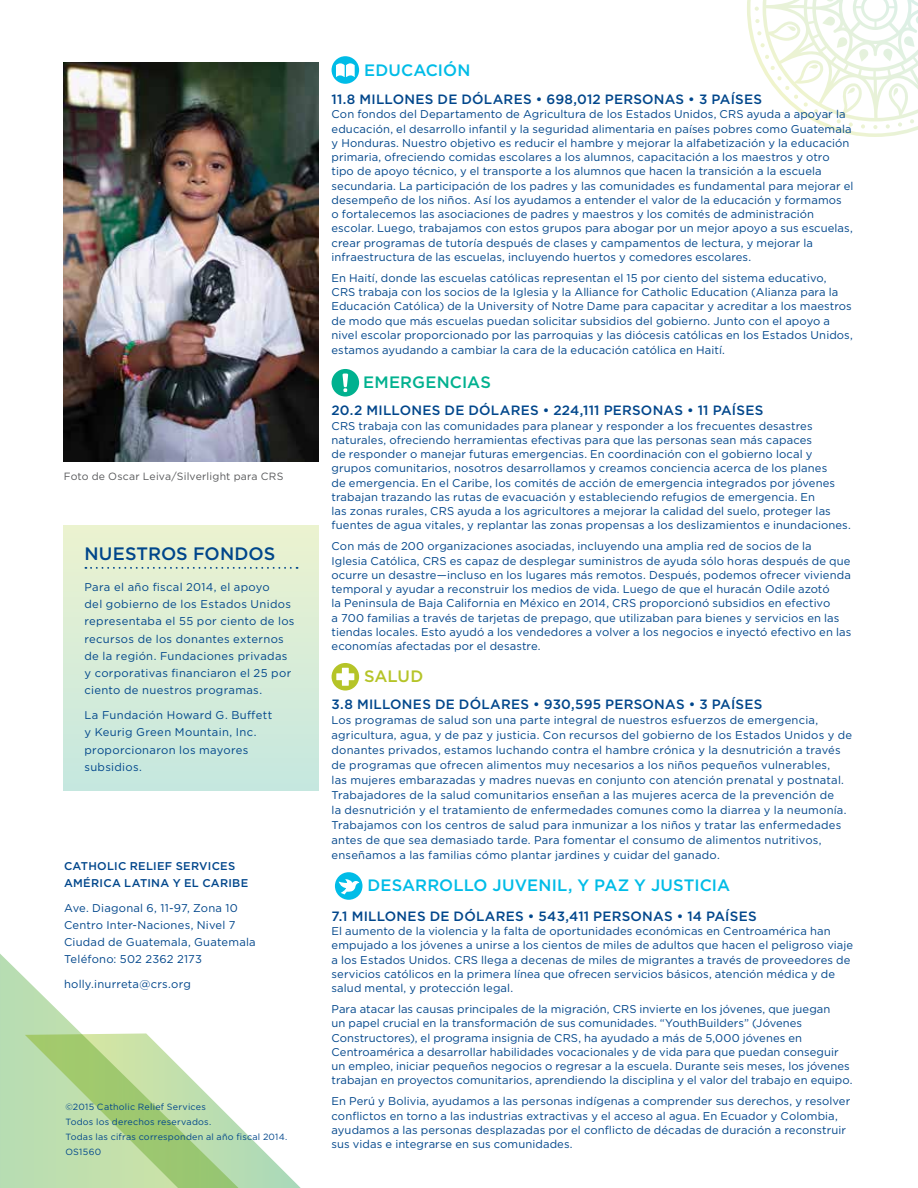
<style>
.page{position:relative;width:918px;height:1188px;background:#fff}
.page>*{position:absolute;margin:0;border:0;box-sizing:border-box;transform-origin:0 0}
.t1{font:500 18px "Gotham";color:#00468b}
.t2{font:500 16.5px "Gotham";letter-spacing:.01em;color:#00bce7}
.t3{font:500 16.5px "Gotham";letter-spacing:.01em;color:#00b18f}
.t4{font:500 16.5px "Gotham";color:#b5c428}
.t5{font:500 13.5px "Gotham";letter-spacing:.02em;color:#00468b}
.t6{font:11.25px/14.2px "Gotham";letter-spacing:.01em;color:#00468b}
.t7{font:11.25px/17.2px "Gotham";letter-spacing:.03em;color:#00468b}
.t8{font:500 11.25px/17.2px "Gotham";letter-spacing:.025em;color:#00468b}
.t9{font:10.5px "Gotham";letter-spacing:.015em;color:#58595b}
.t10{font:9px/15px "Gotham";letter-spacing:.025em;color:#00468b}
</style>
<div class="page">
<div style="left:64px;top:526px;width:255px;height:264px;background:linear-gradient(to bottom,#ecf2cf,#c5e7df)"></div>
<svg style="left:747px;top:0;width:171px;height:137px"></svg>
<svg style="left:332px;top:56px;width:27px;height:28px"></svg>
<svg style="left:332px;top:369px;width:27px;height:28px"></svg>
<svg style="left:332px;top:663px;width:27px;height:28px"></svg>
<svg style="left:335px;top:872px;width:27px;height:28px"></svg>
<svg style="left:85px;top:567px;width:213px;height:2px"></svg>
<img style="left:64px;top:63px;width:255px;height:398px">
<svg style="left:0;top:954px;width:81px;height:234px"></svg>
<svg style="left:25px;top:1033px;width:276px;height:155px"></svg>
<p class="t9" style="left:64px;top:469px;width:221px">Foto de Oscar Leiva/Silverlight para CRS</p>
<h1 class="t1" style="left:85px;top:542px;width:192px">NUESTROS FONDOS</h1>
<p class="t7" style="left:85px;top:578px;width:211px">Para el año fiscal 2014, el apoyo<br>del gobierno de los Estados Unidos representaba el 55 por ciento de los recursos de los donantes externos de la región. Fundaciones privadas y corporativas financiaron el 25 por ciento de nuestros programas.</p>
<p class="t7" style="left:85px;top:706px;width:189px">La Fundación Howard G. Buffett y Keurig Green Mountain, Inc. proporcionaron los mayores subsidios.</p>
<p class="t8" style="left:64px;top:857px;width:186px">CATHOLIC RELIEF SERVICES<br>AMÉRICA LATINA Y EL CARIBE</p>
<p class="t6" style="left:64px;top:899px;width:193px;line-height:17.2px">Ave. Diagonal 6, 11-97, Zona 10<br>Centro Inter-Naciones, Nivel 7<br>Ciudad de Guatemala, Guatemala<br>Teléfono: 502 2362 2173</p>
<p class="t6" style="left:64px;top:977px;width:128px">holly.inurreta@crs.org</p>
<p class="t10" style="left:65px;top:1099px;width:224px">©2015 Catholic Relief Services<br>Todos los derechos reservados.<br>Todas las cifras corresponden al año fiscal 2014.<br>OS1560</p>
<h2 class="t2" style="left:364px;top:60px;width:108px">EDUCACIÓN</h2>
<p class="t5" style="left:332px;top:90px;width:432px">11.8 MILLONES DE DÓLARES • 698,012 PERSONAS • 3 PAÍSES</p>
<p class="t6" style="left:332px;top:107px;width:523px">Con fondos del Departamento de Agricultura de los Estados Unidos, CRS ayuda a apoyar la educación, el desarrollo infantil y la seguridad alimentaria en países pobres como Guatemala y Honduras. Nuestro objetivo es reducir el hambre y mejorar la alfabetización y la educación primaria, ofreciendo comidas escolares a los alumnos, capacitación a los maestros y otro tipo de apoyo técnico, y el transporte a los alumnos que hacen la transición a la escuela secundaria. La participación de los padres y las comunidades es fundamental para mejorar el desempeño de los niños. Así los ayudamos a entender el valor de la educación y formamos<br>o fortalecemos las asociaciones de padres y maestros y los comités de administración escolar. Luego, trabajamos con estos grupos para abogar por un mejor apoyo a sus escuelas, crear programas de tutoría después de clases y campamentos de lectura, y mejorar la infraestructura de las escuelas, incluyendo huertos y comedores escolares.</p>
<p class="t6" style="left:332px;top:270px;width:523px">En Haití, donde las escuelas católicas representan el 15 por ciento del sistema educativo, CRS trabaja con los socios de la Iglesia y la Alliance for Catholic Education (Alianza para la Educación Católica) de la University of Notre Dame para capacitar y acreditar a los maestros de modo que más escuelas puedan solicitar subsidios del gobierno. Junto con el apoyo a nivel escolar proporcionado por las parroquias y las diócesis católicas en los Estados Unidos, estamos ayudando a cambiar la cara de la educación católica en Haití.</p>
<h2 class="t3" style="left:363px;top:371px;width:129px">EMERGENCIAS</h2>
<p class="t5" style="left:332px;top:402px;width:433px">20.2 MILLONES DE DÓLARES • 224,111 PERSONAS • 11 PAÍSES</p>
<p class="t6" style="left:332px;top:418px;width:521px">CRS trabaja con las comunidades para planear y responder a los frecuentes desastres naturales, ofreciendo herramientas efectivas para que las personas sean más capaces<br>de responder o manejar futuras emergencias. En coordinación con el gobierno local y grupos comunitarios, nosotros desarrollamos y creamos conciencia acerca de los planes<br>de emergencia. En el Caribe, los comités de acción de emergencia integrados por jóvenes trabajan trazando las rutas de evacuación y estableciendo refugios de emergencia. En<br>las zonas rurales, CRS ayuda a los agricultores a mejorar la calidad del suelo, proteger las fuentes de agua vitales, y replantar las zonas propensas a los deslizamientos e inundaciones.</p>
<p class="t6" style="left:332px;top:539px;width:521px">Con más de 200 organizaciones asociadas, incluyendo una amplia red de socios de la<br>Iglesia Católica, CRS es capaz de desplegar suministros de ayuda sólo horas después de que ocurre un desastre—incluso en los lugares más remotos. Después, podemos ofrecer vivienda temporal y ayudar a reconstruir los medios de vida. Luego de que el huracán Odile azotó<br>la Peninsula de Baja California en México en 2014, CRS proporcionó subsidios en efectivo<br>a 700 familias a través de tarjetas de prepago, que utilizaban para bienes y servicios en las tiendas locales. Esto ayudó a los vendedores a volver a los negocios e inyectó efectivo en las economías afectadas por el desastre.</p>
<h2 class="t4" style="left:364px;top:665px;width:61px">SALUD</h2>
<p class="t5" style="left:332px;top:696px;width:432px">3.8 MILLONES DE DÓLARES • 930,595 PERSONAS • 3 PAÍSES</p>
<p class="t6" style="left:332px;top:713px;width:522px;line-height:15px">Los programas de salud son una parte integral de nuestros esfuerzos de emergencia, agricultura, agua, y de paz y justicia. Con recursos del gobierno de los Estados Unidos y de donantes privados, estamos luchando contra el hambre crónica y la desnutrición a través de programas que ofrecen alimentos muy necesarios a los niños pequeños vulnerables,<br>las mujeres embarazadas y madres nuevas en conjunto con atención prenatal y postnatal.<br>Trabajadores de la salud comunitarios enseñan a las mujeres acerca de la prevención de<br>la desnutrición y el tratamiento de enfermedades comunes como la diarrea y la neumonía.<br>Trabajamos con los centros de salud para inmunizar a los niños y tratar las enfermedades antes de que sea demasiado tarde. Para fomentar el consumo de alimentos nutritivos, enseñamos a las familias cómo plantar jardines y cuidar del ganado.</p>
<h2 class="t2" style="left:367px;top:874px;width:364px">DESARROLLO JUVENIL, Y PAZ Y JUSTICIA</h2>
<p class="t5" style="left:332px;top:907px;width:427px">7.1 MILLONES DE DÓLARES • 543,411 PERSONAS • 14 PAÍSES</p>
<p class="t6" style="left:332px;top:924px;width:523px">El aumento de la violencia y la falta de oportunidades económicas en Centroamérica han empujado a los jóvenes a unirse a los cientos de miles de adultos que hacen el peligroso viaje a los Estados Unidos. CRS llega a decenas de miles de migrantes a través de proveedores de servicios católicos en la primera línea que ofrecen servicios básicos, atención médica y de salud mental, y protección legal.</p>
<p class="t6" style="left:332px;top:1002px;width:522px">Para atacar las causas principales de la migración, CRS invierte en los jóvenes, que juegan<br>un papel crucial en la transformación de sus comunidades. “YouthBuilders” (Jóvenes Constructores), el programa insignia de CRS, ha ayudado a más de 5,000 jóvenes en Centroamérica a desarrollar habilidades vocacionales y de vida para que puedan conseguir un empleo, iniciar pequeños negocios o regresar a la escuela. Durante seis meses, los jóvenes trabajan en proyectos comunitarios, aprendiendo la disciplina y el valor del trabajo en equipo.</p>
<p class="t6" style="left:332px;top:1094px;width:520px">En Perú y Bolivia, ayudamos a las personas indígenas a comprender sus derechos, y resolver conflictos en torno a las industrias extractivas y el acceso al agua. En Ecuador y Colombia, ayudamos a las personas desplazadas por el conflicto de décadas de duración a reconstruir sus vidas e integrarse en sus comunidades.</p>
</div>
